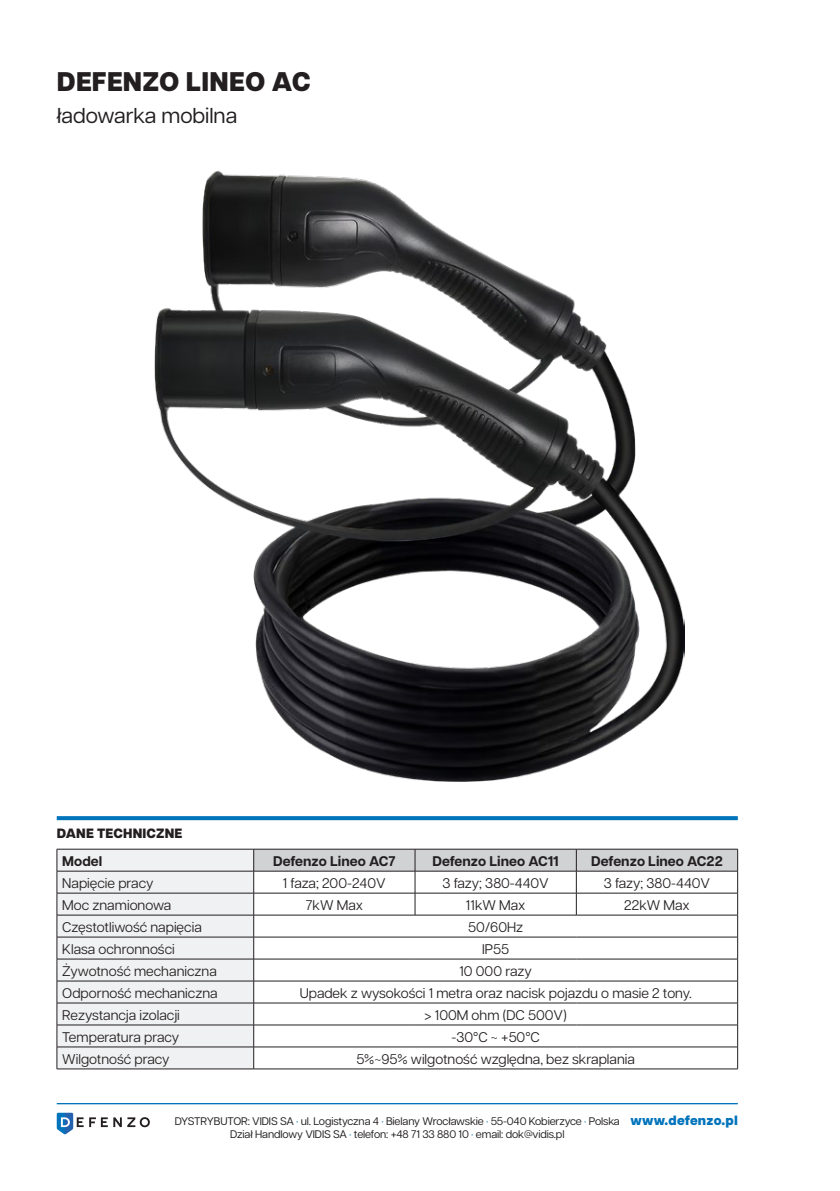
<style>
.page{position:relative;width:840px;height:1191px;background:#fff}
.page>*{position:absolute;margin:0;border:0;box-sizing:border-box;transform-origin:0 0}
.t1{font:800 27px "Articulat CF";letter-spacing:.01em;color:#231f20}
.t2{font:21.6px "Articulat CF";color:#231f20}
.Table_Text_center{font:14px "Articulat CF";color:#231f20}
.Table_Text{font:14px "Articulat CF";color:#231f20}
.Table_Text_center-2{font:700 14px "Articulat CF";color:#231f20}
.Table_Text-2{font:700 14px "Articulat CF";color:#231f20}
.t3{font:800 13.4px "Articulat CF";letter-spacing:.01em;color:#231f20}
.t4{font:800 13.4px "Articulat CF";letter-spacing:.01em;color:#0174bc}
.t5{font:11px "Articulat CF";letter-spacing:-.01em;color:#231f20}
.s1{color:#0174bc}
</style>
<div class="page">
<img style="left:154px;top:171px;width:530px;height:610px">
<svg style="left:57px;top:816px;width:680px;height:4px;background:#0978be"></svg>
<div style="left:58px;top:850px;width:195px;height:218px;background:#f0f1f2"></div>
<hr style="left:253px;top:1068px;width:162px;height:1px;background:#231f20">
<hr style="left:415px;top:1068px;width:161px;height:1px;background:#231f20">
<hr style="left:576px;top:1068px;width:161px;height:1px;background:#231f20">
<hr style="left:57px;top:849px;width:196px;height:1px;background:#231f20">
<hr style="left:57px;top:870px;width:196px;height:1px;background:#231f20">
<hr style="left:57px;top:892px;width:196px;height:1px;background:#231f20">
<hr style="left:57px;top:914px;width:196px;height:1px;background:#231f20">
<hr style="left:57px;top:936px;width:196px;height:1px;background:#231f20">
<hr style="left:57px;top:958px;width:196px;height:1px;background:#231f20">
<hr style="left:57px;top:980px;width:196px;height:1px;background:#231f20">
<hr style="left:57px;top:1002px;width:196px;height:1px;background:#231f20">
<hr style="left:57px;top:1024px;width:196px;height:1px;background:#231f20">
<hr style="left:57px;top:1046px;width:196px;height:1px;background:#231f20">
<svg style="left:57px;top:849px;width:1px;height:219px"></svg>
<svg style="left:253px;top:849px;width:484px;height:219px"></svg>
<hr style="left:57px;top:1068px;width:196px;height:1px;background:#231f20">
<svg style="left:57px;top:1112px;width:93px;height:22px"></svg>
<hr style="left:57px;top:1103px;width:680px;height:1px;background:#0174bc">
<h1 class="t1" style="left:57px;top:61px;width:255px">DEFENZO LINEO AC</h1>
<h2 class="t2" style="left:57px;top:100px;width:182px">ładowarka mobilna</h2>
<h3 class="t3" style="left:57px;top:823px;width:127px">DANE TECHNICZNE</h3>
<p class="Table_Text-2" style="left:62px;top:850px;width:41px">Model</p>
<p class="Table_Text_center-2" style="left:273px;top:850px;width:124px">Defenzo Lineo AC7</p>
<p class="Table_Text_center-2" style="left:432px;top:850px;width:128px">Defenzo Lineo AC11</p>
<p class="Table_Text_center-2" style="left:591px;top:850px;width:133px">Defenzo Lineo AC22</p>
<p class="Table_Text" style="left:62px;top:872px;width:93px">Napięcie pracy</p>
<p class="Table_Text_center" style="left:283px;top:872px;width:104px">1 faza; 200-240V</p>
<p class="Table_Text_center" style="left:442px;top:872px;width:108px">3 fazy; 380-440V</p>
<p class="Table_Text_center" style="left:603px;top:872px;width:108px">3 fazy; 380-440V</p>
<p class="Table_Text" style="left:62px;top:894px;width:110px">Moc znamionowa</p>
<p class="Table_Text_center" style="left:305px;top:894px;width:59px">7kW Max</p>
<p class="Table_Text_center" style="left:465px;top:894px;width:61px">11kW Max</p>
<p class="Table_Text_center" style="left:624px;top:894px;width:67px">22kW Max</p>
<p class="Table_Text" style="left:62px;top:916px;width:141px">Częstotliwość napięcia</p>
<p class="Table_Text_center" style="left:468px;top:916px;width:56px">50/60Hz</p>
<p class="Table_Text" style="left:62px;top:938px;width:114px">Klasa ochronności</p>
<p class="Table_Text_center" style="left:482px;top:938px;width:28px">IP55</p>
<p class="Table_Text" style="left:62px;top:960px;width:156px">Żywotność mechaniczna</p>
<p class="Table_Text_center" style="left:459px;top:960px;width:74px">10 000 razy</p>
<p class="Table_Text" style="left:62px;top:982px;width:157px">Odporność mechaniczna</p>
<p class="Table_Text_center" style="left:299px;top:982px;width:393px">Upadek z wysokości 1 metra oraz nacisk pojazdu o masie 2 tony.</p>
<p class="Table_Text" style="left:62px;top:1004px;width:119px">Rezystancja izolacji</p>
<p class="Table_Text_center" style="left:424px;top:1004px;width:144px">&gt; 100M ohm (DC 500V)</p>
<p class="Table_Text" style="left:62px;top:1026px;width:118px">Temperatura pracy</p>
<p class="Table_Text_center" style="left:451px;top:1026px;width:90px">-30°C ~ +50°C</p>
<p class="Table_Text" style="left:62px;top:1048px;width:109px">Wilgotność pracy</p>
<p class="Table_Text_center" style="left:356px;top:1048px;width:280px">5%~95% wilgotność względna, bez skraplania</p>
<p class="t5" style="left:175px;top:1113px;width:446px">DYSTRYBUTOR: VIDIS SA <span class="s1">·</span> ul. Logistyczna 4 <span class="s1">·</span> Bielany Wrocławskie <span class="s1">·</span> 55-040 Kobierzyce <span class="s1">·</span> Polska</p>
<p class="t5" style="left:230px;top:1126px;width:336px">Dział Handlowy VIDIS SA <span class="s1">·</span> telefon: +48 71 33 880 10 <span class="s1">·</span> email: dok@vidis.pl</p>
<p class="t4" style="left:630px;top:1110px;width:109px">www.defenzo.pl</p>
</div>
